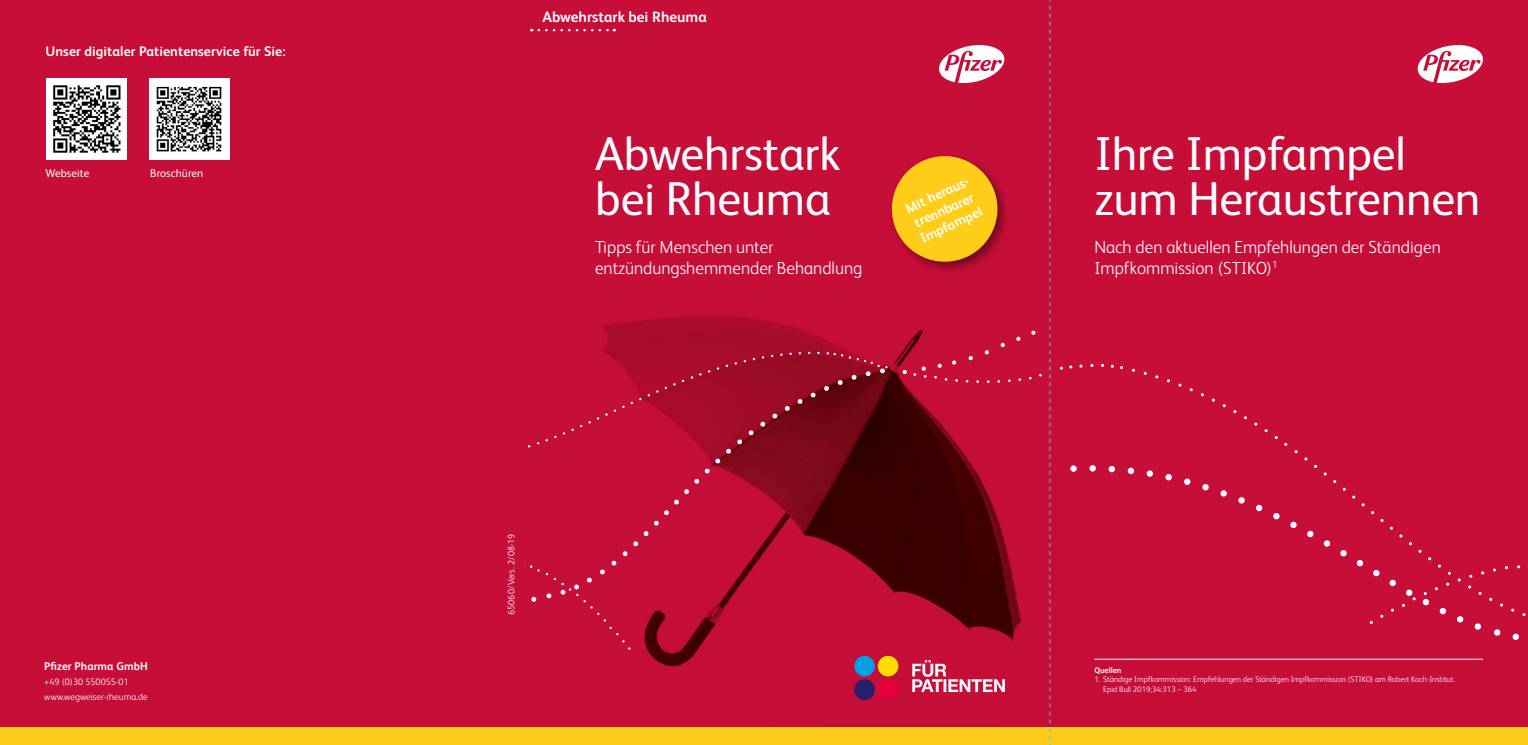
<style>
.page{position:relative;width:1528px;height:745px;background:#fff}
.page>*{position:absolute;margin:0;border:0;box-sizing:border-box;transform-origin:0 0}
.t1{font:47.5px/45px "FS Albert Pro";letter-spacing:-.005em;color:#fff}
.t2{font:300 17.5px/21px "FS Albert Pro";color:#fff}
.t3{font:700 15px "FS Albert Pro";color:#fff}
.t4{font:700 13.75px/16.5px "FS Albert Pro";letter-spacing:.005em;color:#fff}
.t5{font:11.25px "FS Albert Pro";letter-spacing:.005em;color:#fff}
.t6{font:700 11.25px "FS Albert Pro";letter-spacing:.005em;color:#fff}
.t7{font:300 9.38px/15px "FS Albert Pro";letter-spacing:.005em;color:#fff}
.t8{font:300 8.12px/9.8px "FS Albert Pro";color:#fff}
.t9{font:700 8.12px "FS Albert Pro";color:#fff}
</style>
<div class="page">
<div style="left:0;top:0;width:1527px;height:726px;background:#c60e38"></div>
<img style="left:524px;top:28px;width:518px;height:672px">
<div style="left:0;top:726px;width:1527px;height:18px;background:#fecd1a"></div>
<svg style="left:939px;top:45px;width:65px;height:38px"></svg>
<svg style="left:1417px;top:45px;width:65px;height:38px"></svg>
<div style="left:854px;top:679px;width:20px;height:20px;background:#26206e;border-radius:50%"></div>
<div style="left:877px;top:679px;width:21px;height:20px;background:#e4003b;border-radius:50%"></div>
<div style="left:877px;top:655px;width:21px;height:21px;background:#fd0;border-radius:50%"></div>
<div style="left:854px;top:655px;width:20px;height:21px;background:#009ee3;border-radius:50%"></div>
<svg style="left:912px;top:659px;width:92px;height:32px"></svg>
<svg style="left:531px;top:596px;width:5px;height:5px"></svg>
<svg style="left:951px;top:360px;width:5px;height:4px"></svg>
<svg style="left:937px;top:363px;width:4px;height:4px"></svg>
<svg style="left:968px;top:356px;width:5px;height:4px"></svg>
<svg style="left:1000px;top:342px;width:5px;height:5px"></svg>
<svg style="left:984px;top:350px;width:5px;height:4px"></svg>
<svg style="left:1015px;top:336px;width:5px;height:5px"></svg>
<svg style="left:1030px;top:330px;width:5px;height:5px"></svg>
<svg style="left:902px;top:369px;width:4px;height:5px"></svg>
<svg style="left:913px;top:366px;width:13px;height:11px"></svg>
<svg style="left:538px;top:29px;width:77px;height:2px"></svg>
<img style="left:149px;top:79px;width:80px;height:80px">
<img style="left:47px;top:79px;width:80px;height:80px">
<svg style="left:784px;top:405px;width:6px;height:6px"></svg>
<svg style="left:715px;top:448px;width:16px;height:15px"></svg>
<svg style="left:797px;top:398px;width:5px;height:6px"></svg>
<svg style="left:737px;top:439px;width:5px;height:5px"></svg>
<svg style="left:760px;top:421px;width:5px;height:5px"></svg>
<svg style="left:748px;top:430px;width:5px;height:5px"></svg>
<svg style="left:772px;top:413px;width:5px;height:5px"></svg>
<svg style="left:588px;top:417px;width:11px;height:6px"></svg>
<svg style="left:571px;top:424px;width:11px;height:6px"></svg>
<svg style="left:605px;top:409px;width:11px;height:6px"></svg>
<svg style="left:808px;top:351px;width:79px;height:46px;background:#8e1328"></svg>
<svg style="left:530px;top:565px;width:9px;height:6px"></svg>
<svg style="left:545px;top:468px;width:164px;height:181px"></svg>
<img style="left:889px;top:154px;width:120px;height:119px">
<svg style="left:884px;top:149px;width:120px;height:120px"></svg>
<hr style="left:1094px;top:658px;width:388px;height:1px;background:#fff">
<svg style="left:1307px;top:530px;width:6px;height:7px"></svg>
<svg style="left:1127px;top:467px;width:7px;height:7px"></svg>
<svg style="left:1108px;top:465px;width:7px;height:7px"></svg>
<svg style="left:1184px;top:478px;width:6px;height:7px"></svg>
<svg style="left:1474px;top:623px;width:7px;height:6px"></svg>
<svg style="left:1290px;top:521px;width:6px;height:7px"></svg>
<svg style="left:1356px;top:560px;width:7px;height:6px"></svg>
<svg style="left:1273px;top:513px;width:6px;height:6px"></svg>
<div style="left:1146px;top:470px;width:7px;height:6px;background:#fff;border-radius:3px"></div>
<svg style="left:1165px;top:474px;width:7px;height:6px"></svg>
<svg style="left:1256px;top:504px;width:6px;height:7px"></svg>
<svg style="left:1070px;top:465px;width:6px;height:6px"></svg>
<svg style="left:1340px;top:550px;width:6px;height:6px"></svg>
<svg style="left:1512px;top:633px;width:6px;height:6px"></svg>
<svg style="left:1220px;top:490px;width:7px;height:6px"></svg>
<svg style="left:1238px;top:497px;width:6px;height:6px"></svg>
<svg style="left:1457px;top:616px;width:6px;height:6px"></svg>
<svg style="left:1089px;top:465px;width:6px;height:6px"></svg>
<svg style="left:1202px;top:484px;width:7px;height:6px"></svg>
<svg style="left:1323px;top:540px;width:7px;height:6px"></svg>
<svg style="left:1494px;top:629px;width:6px;height:6px"></svg>
<svg style="left:1369px;top:569px;width:46px;height:54px"></svg>
<svg style="left:1422px;top:582px;width:27px;height:32px"></svg>
<svg style="left:1049px;top:0;width:1px;height:744px"></svg>
<h3 class="t4" style="left:46px;top:42px;width:242px">Unser digitaler Patientenservice für Sie:</h3>
<h3 class="t5" style="left:46px;top:165px;width:45px">Webseite</h3>
<h3 class="t5" style="left:150px;top:165px;width:54px">Broschüren</h3>
<h3 class="t6" style="left:44px;top:657px;width:105px">Pfizer Pharma GmbH</h3>
<p class="t7" style="left:44px;top:673px;width:105px">+49 (0)30 550055-01 www.wegweiser-rheuma.de</p>
<h3 class="t3" style="left:542px;top:6px;width:166px">Abwehrstark bei Rheuma</h3>
<h1 class="t1" style="left:595px;top:127px;width:247px">Abwehrstark bei Rheuma</h1>
<h2 class="t2" style="left:595px;top:235px;width:269px">Tipps für Menschen unter entzündungshemmender Behandlung</h2>
<h3 class="t4" style="left:902px;top:201px;width:73px;rotate:-25deg">Mit heraus&shy;trennbarer<br>Impfampel</h3>
<p class="t7" style="left:503px;top:614px;width:82px;rotate:-90deg">65060 / Vers. 2 / 08-19</p>
<h1 class="t1" style="left:1094px;top:127px;width:387px">Ihre Impfampel zum Heraustrennen</h1>
<h2 class="t2" style="left:1094px;top:235px;width:348px">Nach den aktuellen Empfehlungen der Ständigen<br>Impfkommission (STIKO)<sup>1</sup></h2>
<p class="t9" style="left:1094px;top:663px;width:29px">Quellen</p>
<p class="t8" style="left:1103px;top:674px;width:353px;text-indent:-9px">1. Ständige Impfkommission: Empfehlungen der Ständigen Impfkommission (STIKO) am Robert Koch-Institut.<br>Epid Bull 2019;34:313 – 364</p>
</div>
